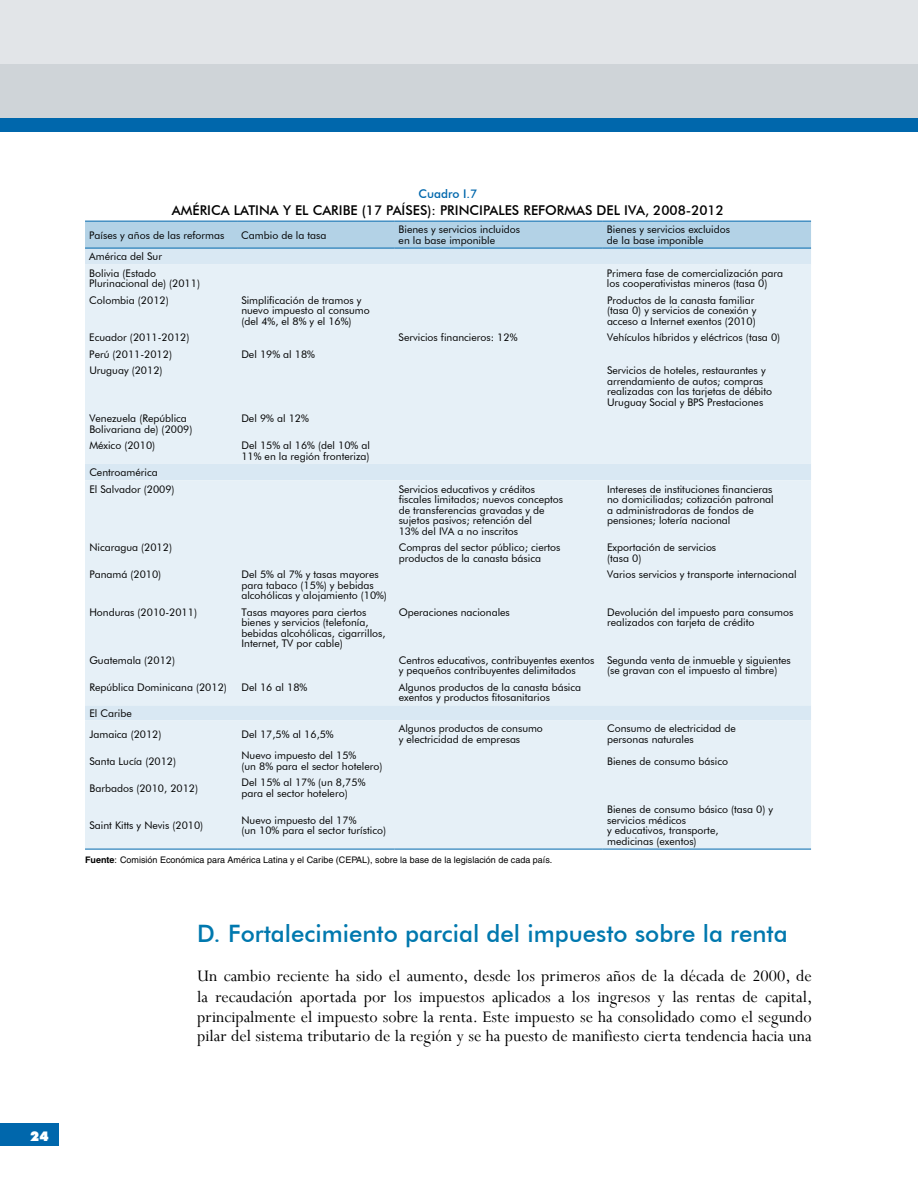
<style>
.page{position:relative;width:918px;height:1188px;background:#fff}
.page>*{position:absolute;margin:0;border:0;box-sizing:border-box;transform-origin:0 0}
.t1{font:500 24px "Futura BT";color:#0078ae}
.t2{font:18px/20px "Perpetua";color:#000;text-align:justify}
.t3{font:500 13.5px "Futura BT";color:#000}
.t4{font:900 13.5px "Futura BT";color:#fff}
.t5{font:500 12px "Futura BT";color:#0067ac}
.t6{font:10.5px/10.5px "Futura BT";color:#000}
.t7{font:9px "Helvetica";color:#000}
.s1{font-weight:700}
</style>
<div class="page">
<div style="left:0;top:54px;width:918px;height:64px;background:#cfd4d8"></div>
<div style="left:0;top:0;width:918px;height:64px;background:#e2e5e8"></div>
<div style="left:0;top:1123px;width:58px;height:23px;background:#0067ac"></div>
<div style="left:0;top:118px;width:918px;height:13px;background:#0067ac"></div>
<div style="left:85px;top:222px;width:726px;height:26px;background:#b3d2e6"></div>
<div style="left:85px;top:249px;width:726px;height:16px;background:#d9e8f3"></div>
<div style="left:85px;top:265px;width:726px;height:584px;background:#e6f0f7"></div>
<hr style="left:85px;top:221px;width:152px;height:1px;background:#0067ac">
<hr style="left:237px;top:221px;width:157px;height:1px;background:#0067ac">
<hr style="left:394px;top:221px;width:209px;height:1px;background:#0067ac">
<hr style="left:603px;top:221px;width:208px;height:1px;background:#0067ac">
<hr style="left:85px;top:248px;width:152px;height:1px;background:#0067ac">
<hr style="left:237px;top:248px;width:157px;height:1px;background:#0067ac">
<hr style="left:394px;top:248px;width:209px;height:1px;background:#0067ac">
<hr style="left:603px;top:248px;width:208px;height:1px;background:#0067ac">
<hr style="left:85px;top:849px;width:152px;height:1px;background:#0067ac">
<hr style="left:237px;top:849px;width:157px;height:1px;background:#0067ac">
<hr style="left:394px;top:849px;width:209px;height:1px;background:#0067ac">
<hr style="left:603px;top:849px;width:208px;height:1px;background:#0067ac">
<p class="t4" style="left:30px;top:1128px;width:20px">24</p>
<p class="t5" style="left:418px;top:187px;width:61px">Cuadro I.7</p>
<p class="t3" style="left:172px;top:202px;width:553px">AMÉRICA LATINA Y EL CARIBE (17 PAÍSES): PRINCIPALES REFORMAS DEL IVA, 2008-2012</p>
<p class="t6" style="left:89px;top:230px;width:137px">Países y años de las reformas</p>
<p class="t6" style="left:241px;top:230px;width:87px">Cambio de la tasa</p>
<p class="t6" style="left:399px;top:224px;width:123px">Bienes y servicios incluidos en la base imponible</p>
<p class="t6" style="left:607px;top:224px;width:125px">Bienes y servicios excluidos de la base imponible</p>
<p class="t6" style="left:89px;top:248px;width:74px;line-height:16.5px">América del Sur<br>Bolivia (Estado</p>
<p class="t6" style="left:89px;top:278px;width:112px">Plurinacional de) (2011)</p>
<p class="t6" style="left:607px;top:268px;width:178px">Primera fase de comercialización para los cooperativistas mineros (tasa 0)</p>
<p class="t6" style="left:89px;top:295px;width:81px">Colombia (2012)</p>
<p class="t6" style="left:241px;top:295px;width:130px">Simplificación de tramos y nuevo impuesto al consumo (del 4%, el 8% y el 16%)</p>
<p class="t6" style="left:607px;top:295px;width:151px">Productos de la canasta familiar (tasa 0) y servicios de conexión y acceso a Internet exentos (2010)</p>
<p class="t6" style="left:89px;top:332px;width:102px">Ecuador (2011-2012)</p>
<p class="t6" style="left:399px;top:332px;width:120px">Servicios financieros: 12%</p>
<p class="t6" style="left:607px;top:332px;width:175px">Vehículos híbridos y eléctricos (tasa 0)</p>
<p class="t6" style="left:89px;top:349px;width:84px">Perú (2011-2012)</p>
<p class="t6" style="left:241px;top:349px;width:75px">Del 19% al 18%</p>
<p class="t6" style="left:89px;top:365px;width:75px">Uruguay (2012)</p>
<p class="t6" style="left:607px;top:365px;width:167px">Servicios de hoteles, restaurantes y arrendamiento de autos; compras realizadas con las tarjetas de débito Uruguay Social y BPS Prestaciones</p>
<p class="t6" style="left:89px;top:413px;width:105px">Venezuela (República<br>Bolivariana de) (2009)</p>
<p class="t6" style="left:241px;top:413px;width:69px">Del 9% al 12%</p>
<p class="t6" style="left:89px;top:440px;width:67px">México (2010)</p>
<p class="t6" style="left:241px;top:440px;width:130px">Del 15% al 16% (del 10% al<br>11% en la región fronteriza)</p>
<p class="t6" style="left:89px;top:464px;width:87px;line-height:16.5px">Centroamérica<br>El Salvador (2009)</p>
<p class="t6" style="left:399px;top:484px;width:166px">Servicios educativos y créditos fiscales limitados; nuevos conceptos de transferencias gravadas y de sujetos pasivos; retención del<br>13% del IVA a no inscritos</p>
<p class="t6" style="left:607px;top:484px;width:168px">Intereses de instituciones financieras no domiciliadas; cotización patronal a administradoras de fondos de pensiones; lotería nacional</p>
<p class="t6" style="left:89px;top:542px;width:84px">Nicaragua (2012)</p>
<p class="t6" style="left:399px;top:542px;width:163px">Compras del sector público; ciertos productos de la canasta básica</p>
<p class="t6" style="left:607px;top:542px;width:111px">Exportación de servicios (tasa 0)</p>
<p class="t6" style="left:89px;top:569px;width:73px">Panamá (2010)</p>
<p class="t6" style="left:241px;top:569px;width:147px">Del 5% al 7% y tasas mayores para tabaco (15%) y bebidas alcohólicas y alojamiento (10%)</p>
<p class="t6" style="left:607px;top:569px;width:191px">Varios servicios y transporte internacional</p>
<p class="t6" style="left:89px;top:607px;width:109px">Honduras (2010-2011)</p>
<p class="t6" style="left:241px;top:607px;width:146px">Tasas mayores para ciertos bienes y servicios (telefonía, bebidas alcohólicas, cigarrillos,<br>Internet, TV por cable)</p>
<p class="t6" style="left:399px;top:607px;width:113px">Operaciones nacionales</p>
<p class="t6" style="left:607px;top:607px;width:188px">Devolución del impuesto para consumos realizados con tarjeta de crédito</p>
<p class="t6" style="left:89px;top:655px;width:87px">Guatemala (2012)</p>
<p class="t6" style="left:399px;top:655px;width:197px">Centros educativos, contribuyentes exentos y pequeños contribuyentes delimitados</p>
<p class="t6" style="left:607px;top:655px;width:185px">Segunda venta de inmueble y siguientes (se gravan con el impuesto al timbre)</p>
<p class="t6" style="left:89px;top:682px;width:139px">República Dominicana (2012)</p>
<p class="t6" style="left:241px;top:682px;width:67px">Del 16 al 18%</p>
<p class="t6" style="left:399px;top:682px;width:184px">Algunos productos de la canasta básica exentos y productos fitosanitarios</p>
<p class="t6" style="left:89px;top:703px;width:74px;line-height:20.9px">El Caribe<br>Jamaica (2012)</p>
<p class="t6" style="left:241px;top:729px;width:94px">Del 17,5% al 16,5%</p>
<p class="t6" style="left:399px;top:723px;width:146px">Algunos productos de consumo y electricidad de empresas</p>
<p class="t6" style="left:607px;top:723px;width:130px">Consumo de electricidad de personas naturales</p>
<p class="t6" style="left:89px;top:756px;width:88px">Santa Lucía (2012)</p>
<p class="t6" style="left:241px;top:750px;width:142px">Nuevo impuesto del 15%<br>(un 8% para el sector hotelero)</p>
<p class="t6" style="left:607px;top:756px;width:122px">Bienes de consumo básico</p>
<p class="t6" style="left:89px;top:783px;width:110px">Barbados (2010, 2012)</p>
<p class="t6" style="left:242px;top:777px;width:125px">Del 15% al 17% (un 8,75% para el sector hotelero)</p>
<p class="t6" style="left:89px;top:820px;width:115px">Saint Kitts y Nevis (2010)</p>
<p class="t6" style="left:242px;top:815px;width:146px">Nuevo impuesto del 17%<br>(un 10% para el sector turístico)</p>
<p class="t6" style="left:607px;top:804px;width:168px">Bienes de consumo básico (tasa 0) y servicios médicos<br>y educativos, transporte,<br>medicinas (exentos)</p>
<p class="t7" style="left:85px;top:854px;width:469px"><span class="s1">Fuente</span>: Comisión Económica para América Latina y el Caribe (CEPAL), sobre la base de la legislación de cada país.</p>
<h1 class="t1" style="left:197px;top:919px;width:592px">D. Fortalecimiento parcial del impuesto sobre la renta</h1>
<p class="t2" style="left:197px;top:966px;width:617px">Un cambio reciente ha sido el aumento, desde los primeros años de la década de 2000, de la recaudación aportada por los impuestos aplicados a los ingresos y las rentas de capital, principalmente el impuesto sobre la renta. Este impuesto se ha consolidado como el segundo pilar del sistema tributario de la región y se ha puesto de manifiesto cierta tendencia hacia una</p>
</div>
